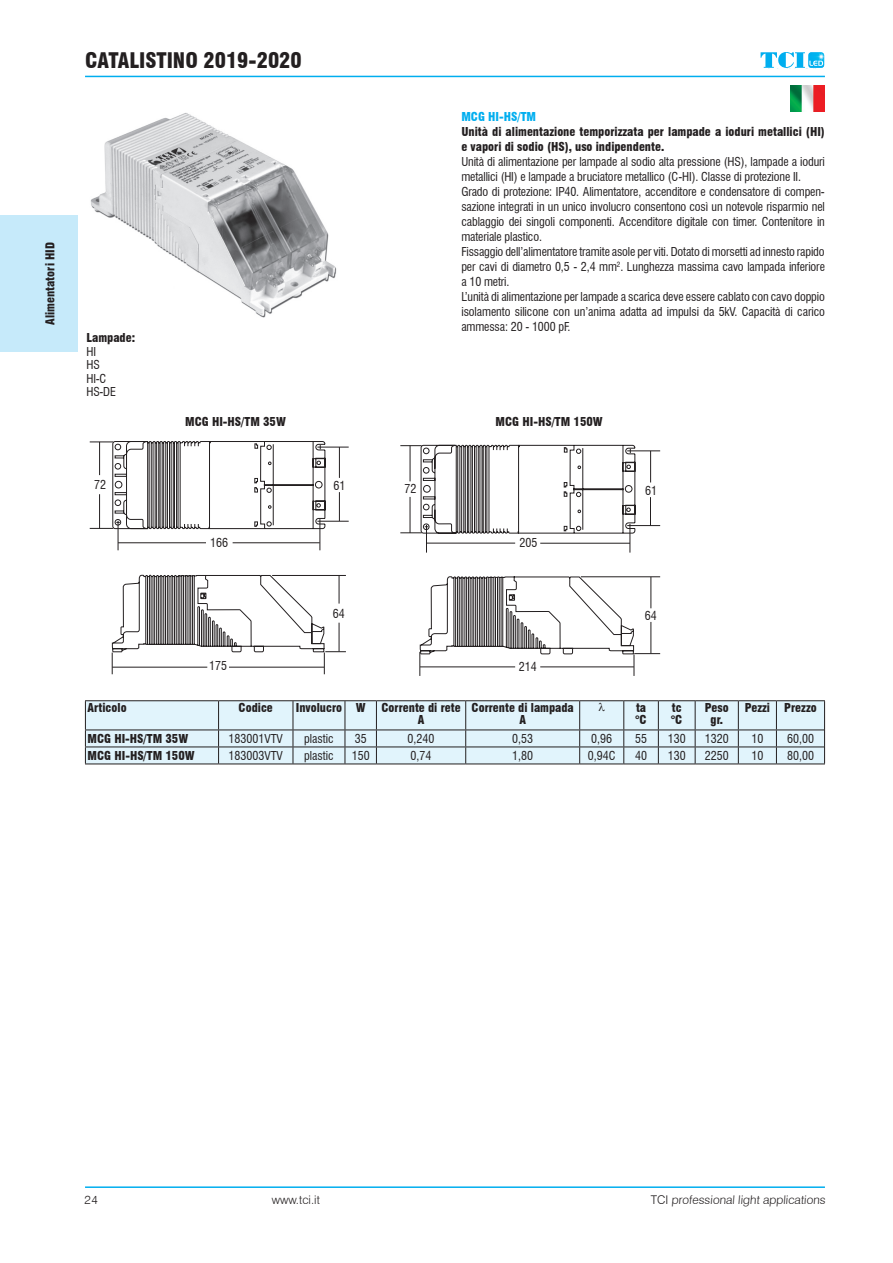
<style>
.page{position:relative;width:893px;height:1263px;background:#fff}
.page>*{position:absolute;margin:0;border:0;box-sizing:border-box;transform-origin:0 0}
.t1{font:900 condensed 21px "Swiss 721 BT";color:#231f20}
.t2{font:condensed 12px/15px "Swiss 721 BT";letter-spacing:-.01em;color:#231f20}
.t3{font:900 condensed 12px/12px "Swiss 721 BT";color:#231f20}
.t4{font:300 12px "Swiss 721 BT";color:#231f20}
.t5{font:900 condensed 12px "Swiss 721 BT";color:#00aeef}
.t6{font:12px "Symbol";color:#231f20}
</style>
<div class="page">
<hr style="left:85px;top:1186px;width:740px;height:2px;background:#00aeef">
<hr style="left:85px;top:76px;width:740px;height:1px;background:#00aeef">
<div style="left:0;top:215px;width:77px;height:137px;background:#c6eafa"></div>
<img style="left:823px;top:53px;width:1px;height:14px">
<svg style="left:761px;top:52px;width:62px;height:16px"></svg>
<img style="left:790px;top:85px;width:35px;height:26px">
<img style="left:90px;top:113px;width:247px;height:205px">
<hr style="left:317px;top:521px;width:32px;height:1px;background:#231f20">
<hr style="left:317px;top:447px;width:32px;height:1px;background:#231f20">
<div style="left:86px;top:701px;width:738px;height:62px;background:#e1f4fc"></div>
<hr style="left:85px;top:700px;width:134px;height:1px;background:#231f20">
<hr style="left:219px;top:700px;width:74px;height:1px;background:#231f20">
<hr style="left:293px;top:700px;width:52px;height:1px;background:#231f20">
<hr style="left:345px;top:700px;width:31px;height:1px;background:#231f20">
<hr style="left:376px;top:700px;width:90px;height:1px;background:#231f20">
<hr style="left:466px;top:700px;width:114px;height:1px;background:#231f20">
<hr style="left:580px;top:700px;width:44px;height:1px;background:#231f20">
<hr style="left:624px;top:700px;width:35px;height:1px;background:#231f20">
<svg style="left:218px;top:701px;width:1px;height:62px"></svg>
<hr style="left:293px;top:746px;width:52px;height:1px;background:#231f20">
<svg style="left:293px;top:701px;width:1px;height:62px"></svg>
<hr style="left:345px;top:746px;width:31px;height:1px;background:#231f20">
<svg style="left:345px;top:701px;width:1px;height:62px"></svg>
<hr style="left:376px;top:746px;width:90px;height:1px;background:#231f20">
<svg style="left:376px;top:701px;width:1px;height:62px"></svg>
<hr style="left:466px;top:746px;width:114px;height:1px;background:#231f20">
<svg style="left:465px;top:701px;width:1px;height:62px"></svg>
<svg style="left:579px;top:701px;width:1px;height:62px"></svg>
<svg style="left:623px;top:701px;width:1px;height:62px"></svg>
<svg style="left:658px;top:701px;width:1px;height:62px"></svg>
<svg style="left:695px;top:701px;width:1px;height:62px"></svg>
<svg style="left:738px;top:701px;width:1px;height:62px"></svg>
<hr style="left:293px;top:763px;width:52px;height:1px;background:#231f20">
<hr style="left:345px;top:763px;width:31px;height:1px;background:#231f20">
<hr style="left:376px;top:763px;width:90px;height:1px;background:#231f20">
<hr style="left:466px;top:763px;width:114px;height:1px;background:#231f20">
<hr style="left:659px;top:700px;width:36px;height:1px;background:#231f20">
<hr style="left:695px;top:700px;width:43px;height:1px;background:#231f20">
<hr style="left:738px;top:700px;width:38px;height:1px;background:#231f20">
<hr style="left:776px;top:700px;width:49px;height:1px;background:#231f20">
<hr style="left:659px;top:763px;width:36px;height:1px;background:#231f20">
<hr style="left:85px;top:746px;width:134px;height:1px;background:#231f20">
<svg style="left:85px;top:701px;width:1px;height:62px"></svg>
<hr style="left:219px;top:746px;width:74px;height:1px;background:#231f20">
<hr style="left:624px;top:746px;width:35px;height:1px;background:#231f20">
<svg style="left:776px;top:701px;width:1px;height:62px"></svg>
<svg style="left:824px;top:701px;width:1px;height:62px"></svg>
<hr style="left:85px;top:763px;width:134px;height:1px;background:#231f20">
<hr style="left:219px;top:763px;width:74px;height:1px;background:#231f20">
<hr style="left:580px;top:763px;width:44px;height:1px;background:#231f20">
<hr style="left:624px;top:763px;width:35px;height:1px;background:#231f20">
<hr style="left:695px;top:746px;width:43px;height:1px;background:#231f20">
<hr style="left:738px;top:746px;width:38px;height:1px;background:#231f20">
<hr style="left:776px;top:746px;width:48px;height:1px;background:#231f20">
<hr style="left:695px;top:763px;width:43px;height:1px;background:#231f20">
<hr style="left:738px;top:763px;width:38px;height:1px;background:#231f20">
<hr style="left:776px;top:763px;width:49px;height:1px;background:#231f20">
<hr style="left:580px;top:729px;width:44px;height:1px;background:#231f20">
<hr style="left:85px;top:729px;width:134px;height:1px;background:#231f20">
<hr style="left:219px;top:729px;width:74px;height:1px;background:#231f20">
<hr style="left:293px;top:729px;width:52px;height:1px;background:#231f20">
<hr style="left:345px;top:729px;width:31px;height:1px;background:#231f20">
<hr style="left:376px;top:729px;width:90px;height:1px;background:#231f20">
<hr style="left:466px;top:729px;width:114px;height:1px;background:#231f20">
<hr style="left:624px;top:729px;width:35px;height:1px;background:#231f20">
<hr style="left:580px;top:746px;width:44px;height:1px;background:#231f20">
<hr style="left:659px;top:729px;width:36px;height:1px;background:#231f20">
<hr style="left:695px;top:729px;width:43px;height:1px;background:#231f20">
<hr style="left:738px;top:729px;width:38px;height:1px;background:#231f20">
<hr style="left:776px;top:729px;width:48px;height:1px;background:#231f20">
<hr style="left:659px;top:746px;width:36px;height:1px;background:#231f20">
<svg style="left:90px;top:441px;width:256px;height:233px"></svg>
<svg style="left:400px;top:445px;width:260px;height:231px"></svg>
<p class="t3" style="left:44px;top:325px;width:84px;rotate:-90deg">Alimentatori HID</p>
<h1 class="t1" style="left:85px;top:47px;width:218px">CATALISTINO 2019-2020</h1>
<p class="t3" style="left:87px;top:332px;width:50px">Lampade:</p>
<p class="t2" style="left:87px;top:344px;width:31px;line-height:13.5px">HI<br>HS<br>HI-C<br>HS-DE</p>
<p class="t5" style="left:461px;top:109px;width:76px">MCG HI-HS/TM</p>
<p class="t3" style="left:461px;top:124px;width:365px;line-height:15px">Unità di alimentazione temporizzata per lampade a ioduri metallici (HI) e vapori di sodio (HS), uso indipendente.</p>
<p class="t2" style="left:461px;top:154px;width:365px">Unità di alimentazione per lampade al sodio alta pressione (HS), lampade a ioduri metallici (HI) e lampade a bruciatore metallico (C-HI). Classe di protezione II.<br>Grado di protezione: IP40. Alimentatore, accenditore e condensatore di compen&shy;sazione integrati in un unico involucro consentono così un notevole risparmio nel cablaggio dei singoli componenti. Accenditore digitale con timer. Contenitore in materiale plastico.<br>Fissaggio dell’alimentatore tramite asole per viti. Dotato di morsetti ad innesto rapido per cavi di diametro 0,5 - 2,4 mm<sup>2</sup>. Lunghezza massima cavo lampada inferiore a 10 metri.<br>L’unità di alimentazione per lampade a scarica deve essere cablato con cavo doppio isolamento silicone con un’anima adatta ad impulsi da 5kV. Capacità di carico ammessa: 20 - 1000 pF.</p>
<p class="t2" style="left:94px;top:478px;width:13px">72</p>
<p class="t3" style="left:185px;top:415px;width:102px">MCG HI-HS/TM 35W</p>
<p class="t3" style="left:496px;top:415px;width:108px">MCG HI-HS/TM 150W</p>
<p class="t2" style="left:210px;top:535px;width:19px">166</p>
<p class="t2" style="left:209px;top:658px;width:19px">175</p>
<p class="t2" style="left:333px;top:478px;width:13px">61</p>
<p class="t2" style="left:333px;top:606px;width:13px">64</p>
<p class="t2" style="left:405px;top:482px;width:13px">72</p>
<p class="t2" style="left:519px;top:535px;width:19px">205</p>
<p class="t2" style="left:519px;top:660px;width:19px">214</p>
<p class="t2" style="left:645px;top:483px;width:13px">61</p>
<p class="t2" style="left:645px;top:608px;width:13px">64</p>
<p class="t3" style="left:88px;top:702px;width:41px">Articolo</p>
<p class="t3" style="left:239px;top:702px;width:36px">Codice</p>
<p class="t3" style="left:296px;top:702px;width:71px">Involucro W</p>
<p class="t3" style="left:381px;top:702px;width:81px;text-align:center">Corrente di rete<br>A</p>
<p class="t3" style="left:472px;top:702px;width:104px;text-align:center">Corrente di lampada<br>A</p>
<p class="t6" style="left:598px;top:699px;width:8px">●</p>
<p class="t3" style="left:636px;top:702px;width:13px">ta °C</p>
<p class="t3" style="left:671px;top:702px;width:13px">tc °C</p>
<p class="t3" style="left:705px;top:702px;width:25px;text-align:center">Peso gr.</p>
<p class="t3" style="left:745px;top:702px;width:73px">Pezzi Prezzo</p>
<p class="t3" style="left:88px;top:733px;width:102px">MCG HI-HS/TM 35W</p>
<p class="t2" style="left:229px;top:731px;width:56px">183001VTV</p>
<p class="t2" style="left:304px;top:731px;width:31px">plastic</p>
<p class="t2" style="left:355px;top:731px;width:13px">35</p>
<p class="t2" style="left:408px;top:731px;width:28px">0,240</p>
<p class="t2" style="left:512px;top:731px;width:22px">0,53</p>
<p class="t2" style="left:591px;top:731px;width:22px">0,96</p>
<p class="t2" style="left:635px;top:731px;width:13px">55</p>
<p class="t2" style="left:668px;top:731px;width:19px">130</p>
<p class="t2" style="left:705px;top:731px;width:25px">1320</p>
<p class="t2" style="left:751px;top:731px;width:13px">10</p>
<p class="t2" style="left:787px;top:731px;width:28px">60,00</p>
<p class="t3" style="left:88px;top:750px;width:108px">MCG HI-HS/TM 150W</p>
<p class="t2" style="left:229px;top:748px;width:56px">183003VTV</p>
<p class="t2" style="left:304px;top:748px;width:31px">plastic</p>
<p class="t2" style="left:352px;top:748px;width:19px">150</p>
<p class="t2" style="left:411px;top:748px;width:22px">0,74</p>
<p class="t2" style="left:512px;top:748px;width:22px">1,80</p>
<p class="t2" style="left:588px;top:748px;width:29px">0,94C</p>
<p class="t2" style="left:635px;top:748px;width:13px">40</p>
<p class="t2" style="left:668px;top:748px;width:19px">130</p>
<p class="t2" style="left:705px;top:748px;width:25px">2250</p>
<p class="t2" style="left:751px;top:748px;width:13px">10</p>
<p class="t2" style="left:787px;top:748px;width:28px">80,00</p>
<p class="t4" style="left:84px;top:1192px;width:15px">24</p>
<p class="t4" style="left:272px;top:1192px;width:50px">www.tci.it</p>
<p class="t4" style="left:651px;top:1192px;width:177px">TCI professional light applications</p>
</div>
